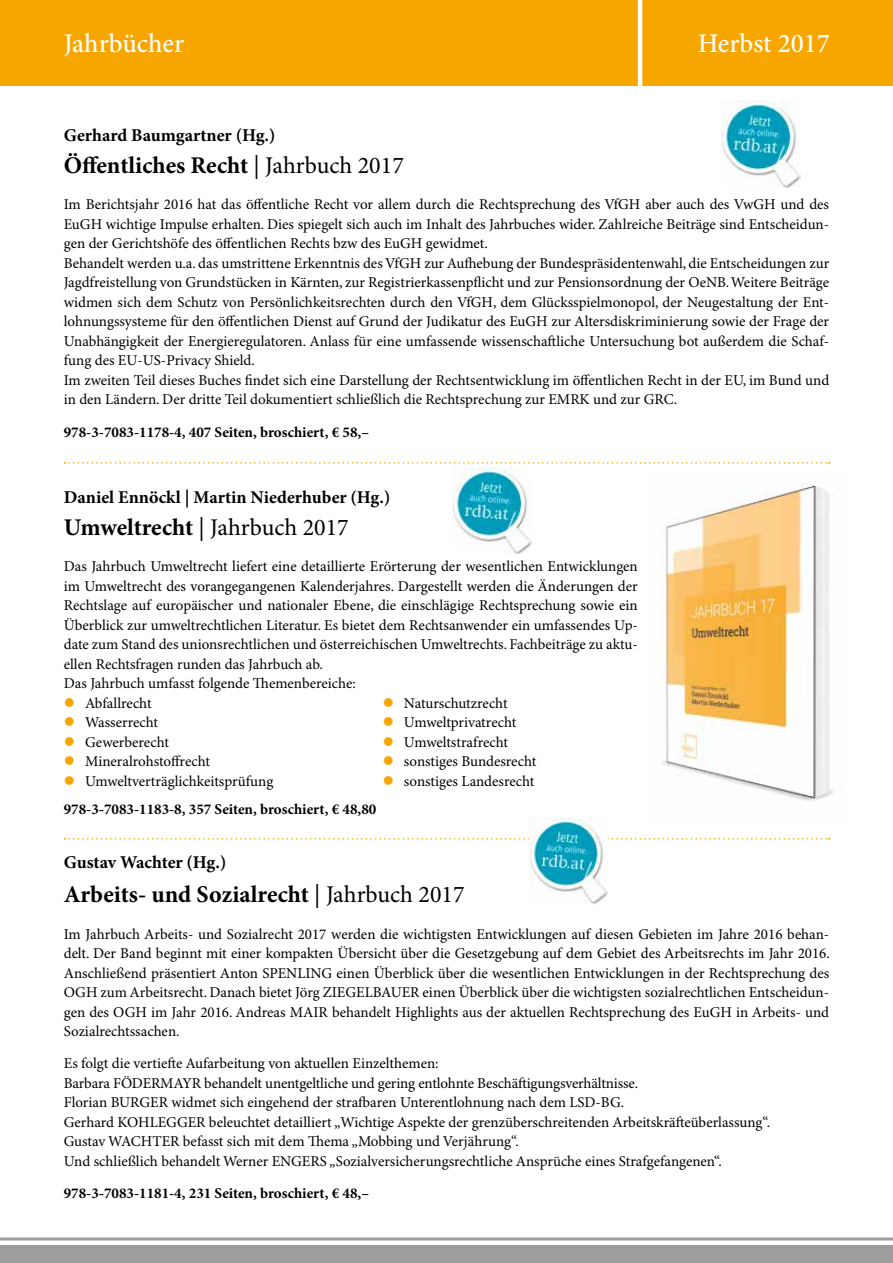
<style>
.page{position:relative;width:893px;height:1263px;background:#fff}
.page>*{position:absolute;margin:0;border:0;box-sizing:border-box;transform-origin:0 0}
.t1{font:500 27px "Minion Pro";color:#fff}
.t2{font:700 24px "Minion Pro";color:#000}
.t3{font:24px "Minion Pro";color:#000}
.t4{font:700 18px "Minion Pro";color:#000}
.t5{font:15px/19.5px "Minion Pro";color:#000}
.t6{font:700 15px "Minion Pro";color:#000}
.s1{font-weight:400}
.s2{font-weight:700}
.s3{color:#f7a600}
</style>
<div class="page">
<div style="left:0;top:0;width:893px;height:85px;background:#f7a600"></div>
<div style="left:0;top:1246px;width:893px;height:17px;background:#9d9d9c"></div>
<hr style="left:0;top:1237px;width:893px;height:3px;background:#9d9d9c">
<hr style="left:638px;top:0;width:4px;height:97px;background:#fff">
<img style="left:661px;top:484px;width:173px;height:317px">
<svg style="left:65px;top:462px;width:764px;height:2px"></svg>
<img style="left:721px;top:101px;width:79px;height:87px">
<img style="left:453px;top:468px;width:78px;height:86px">
<svg style="left:65px;top:838px;width:764px;height:1px"></svg>
<img style="left:529px;top:818px;width:79px;height:86px">
<h1 class="t1" style="left:64px;top:25px;width:122px">Jahrbücher</h1>
<h1 class="t1" style="left:698px;top:25px;width:134px">Herbst 2017</h1>
<p class="t4" style="left:64px;top:122px;width:213px">Gerhard Baumgartner (Hg.)</p>
<h2 class="t2" style="left:64px;top:148px;width:342px">Öffentliches Recht <span class="s1">| Jahrbuch 2017</span></h2>
<p class="t5" style="left:64px;top:195px;width:767px">Im Berichtsjahr 2016 hat das öffentliche Recht vor allem durch die Rechtsprechung des VfGH aber auch des VwGH und des EuGH wichtige Impulse erhalten. Dies spiegelt sich auch im Inhalt des Jahrbuches wider. Zahlreiche Beiträge sind Entscheidun&shy;gen der Gerichtshöfe des öffentlichen Rechts bzw des EuGH gewidmet.<br>Behandelt werden u.a. das umstrittene Erkenntnis des VfGH zur Aufhebung der Bundespräsidentenwahl, die Entscheidungen zur Jagdfreistellung von Grundstücken in Kärnten, zur Registrierkassenpflicht und zur Pensionsordnung der OeNB. Weitere Beiträge widmen sich dem Schutz von Persönlichkeitsrechten durch den VfGH, dem Glücksspielmonopol, der Neugestaltung der Ent&shy;lohnungssysteme für den öffentlichen Dienst auf Grund der Judikatur des EuGH zur Altersdiskriminierung sowie der Frage der Unabhängigkeit der Energieregulatoren. Anlass für eine umfassende wissenschaftliche Untersuchung bot außerdem die Schaf&shy;fung des EU-US-Privacy Shield.<br>Im zweiten Teil dieses Buches findet sich eine Darstellung der Rechtsentwicklung im öffentlichen Recht in der EU, im Bund und in den Ländern. Der dritte Teil dokumentiert schließlich die Rechtsprechung zur EMRK und zur GRC.</p>
<p class="t6" style="left:64px;top:421px;width:307px">978-3-7083-1178-4, 407 Seiten, broschiert, € 58,–</p>
<p class="t4" style="left:64px;top:484px;width:328px">Daniel Ennöckl | Martin Niederhuber (Hg.)</p>
<h2 class="t3" style="left:64px;top:513px;width:286px"><span class="s2">Umweltrecht</span> | Jahrbuch 2017</h2>
<p class="t5" style="left:64px;top:557px;width:576px">Das Jahrbuch Umweltrecht liefert eine detaillierte Erörterung der wesentlichen Entwicklungen im Umweltrecht des vorangegangenen Kalenderjahres. Dargestellt werden die Änderungen der Rechtslage auf europäischer und nationaler Ebene, die einschlägige Rechtsprechung sowie ein Überblick zur umweltrechtlichen Literatur. Es bietet dem Rechtsanwender ein umfassendes Up&shy;date zum Stand des unionsrechtlichen und österreichischen Umweltrechts. Fachbeiträge zu aktu&shy;ellen Rechtsfragen runden das Jahrbuch ab.<br>Das Jahrbuch umfasst folgende Themenbereiche:</p>
<p class="t5" style="left:64px;top:694px;width:89px"><span class="s3">●</span> Abfallrecht</p>
<p class="t5" style="left:383px;top:694px;width:126px"><span class="s3">●</span> Naturschutzrecht</p>
<p class="t5" style="left:64px;top:713px;width:96px"><span class="s3">●</span> Wasserrecht</p>
<p class="t5" style="left:383px;top:713px;width:135px"><span class="s3">●</span> Umweltprivatrecht</p>
<p class="t5" style="left:64px;top:733px;width:107px"><span class="s3">●</span> Gewerberecht</p>
<p class="t5" style="left:383px;top:733px;width:127px"><span class="s3">●</span> Umweltstrafrecht</p>
<p class="t5" style="left:64px;top:752px;width:148px"><span class="s3">●</span> Mineralrohstoffrecht</p>
<p class="t5" style="left:383px;top:752px;width:155px"><span class="s3">●</span> sonstiges Bundesrecht</p>
<p class="t5" style="left:64px;top:772px;width:211px"><span class="s3">●</span> Umweltverträglichkeitsprüfung</p>
<p class="t5" style="left:383px;top:772px;width:153px"><span class="s3">●</span> sonstiges Landesrecht</p>
<p class="t6" style="left:64px;top:798px;width:314px">978-3-7083-1183-8, 357 Seiten, broschiert, € 48,80</p>
<p class="t4" style="left:64px;top:849px;width:164px">Gustav Wachter (Hg.)</p>
<h2 class="t2" style="left:64px;top:878px;width:402px">Arbeits- und Sozialrecht <span class="s1">| Jahrbuch 2017</span></h2>
<p class="t5" style="left:64px;top:925px;width:768px;text-align:justify">Im Jahrbuch Arbeits- und Sozialrecht 2017 werden die wichtigsten Entwicklungen auf diesen Gebieten im Jahre 2016 behan&shy;delt. Der Band beginnt mit einer kompakten Übersicht über die Gesetzgebung auf dem Gebiet des Arbeitsrechts im Jahr 2016.<br>Anschließend präsentiert Anton SPENLING einen Überblick über die wesentlichen Entwicklungen in der Rechtsprechung des OGH zum Arbeitsrecht. Danach bietet Jörg ZIEGELBAUER einen Überblick über die wichtigsten sozialrechtlichen Entscheidun&shy;gen des OGH im Jahr 2016. Andreas MAIR behandelt Highlights aus der aktuellen Rechtsprechung des EuGH in Arbeits- und Sozialrechtssachen.</p>
<p class="t5" style="left:64px;top:1054px;width:708px">Es folgt die vertiefte Aufarbeitung von aktuellen Einzelthemen:<br>Barbara FÖDERMAYR behandelt unentgeltliche und gering entlohnte Beschäftigungsverhältnisse.<br>Florian BURGER widmet sich eingehend der strafbaren Unterentlohnung nach dem LSD-BG.<br>Gerhard KOHLEGGER beleuchtet detailliert „Wichtige Aspekte der grenzüberschreitenden Arbeitskräfteüberlassung“.<br>Gustav WACHTER befasst sich mit dem Thema „Mobbing und Verjährung“.<br>Und schließlich behandelt Werner ENGERS „Sozialversicherungsrechtliche Ansprüche eines Strafgefangenen“.</p>
<p class="t6" style="left:64px;top:1183px;width:307px">978-3-7083-1181-4, 231 Seiten, broschiert, € 48,–</p>
</div>
